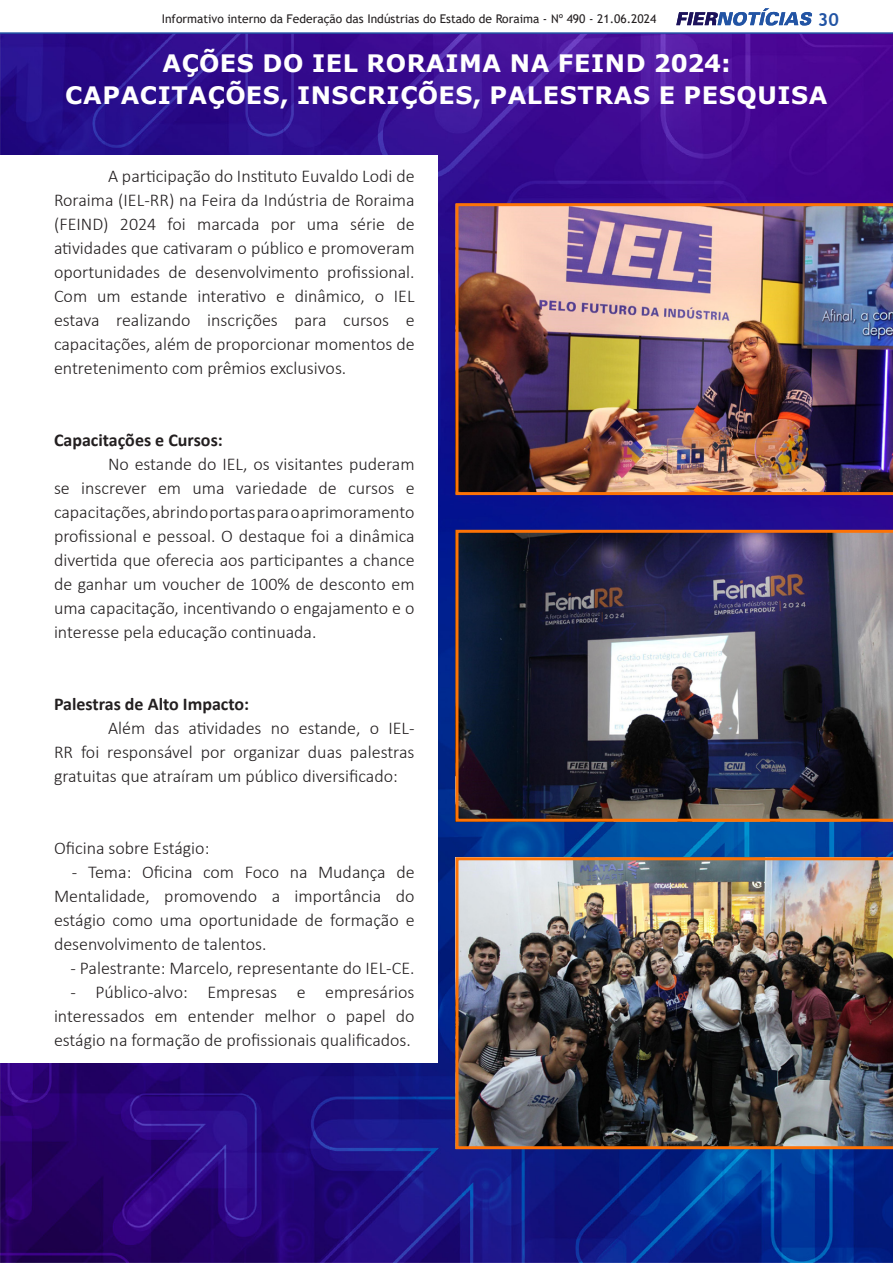
<style>
.page{position:relative;width:893px;height:1263px;background:#fff}
.page>*{position:absolute;margin:0;border:0;box-sizing:border-box;transform-origin:0 0}
.t1{font:700 24px/31.5px "Verdana";letter-spacing:.025em;color:#fff;text-align:center}
.t2{font:300 18px/24px "Calibri";color:#231f20;text-align:justify}
.t3{font:700 18px "Calibri";color:#231f20}
.t4{font:700 18px "Trebuchet MS";color:#2254a4}
.t5{font:12px "Trebuchet MS";color:#231f20}
</style>
<div class="page">
<img style="left:1px;top:34px;width:892px;height:1228px">
<div style="left:0;top:156px;width:437px;height:907px;background:#fff"></div>
<img style="left:455px;top:530px;width:438px;height:292px">
<img style="left:455px;top:203px;width:438px;height:292px">
<img style="left:455px;top:857px;width:438px;height:292px">
<svg style="left:676px;top:8px;width:136px;height:18px"></svg>
<hr style="left:0;top:32px;width:893px;height:2px;background:#2254a4">
<p class="t5" style="left:162px;top:11px;width:496px">Informativo interno da Federação das Indústrias do Estado de Roraima - Nº 490 - 21.06.2024</p>
<p class="t4" style="left:818px;top:8px;width:23px">30</p>
<p class="t1" style="left:65px;top:47px;width:764px">AÇÕES DO IEL RORAIMA NA FEIND 2024:<br>CAPACITAÇÕES, INSCRIÇÕES, PALESTRAS E PESQUISA</p>
<p class="t2" style="left:54px;top:163px;width:362px;text-indent:54px">A participação do Instituto Euvaldo Lodi de Roraima (IEL-RR) na Feira da Indústria de Roraima (FEIND) 2024 foi marcada por uma série de atividades que cativaram o público e promoveram oportunidades de desenvolvimento profissional.<br>Com um estande interativo e dinâmico, o IEL estava realizando inscrições para cursos e capacitações, além de proporcionar momentos de entretenimento com prêmios exclusivos.</p>
<p class="t3" style="left:54px;top:427px;width:170px">Capacitações e Cursos:</p>
<p class="t2" style="left:54px;top:451px;width:362px;text-indent:54px">No estande do IEL, os visitantes puderam se inscrever em uma variedade de cursos e capacitações, abrindo portas para o aprimoramento profissional e pessoal. O destaque foi a dinâmica divertida que oferecia aos participantes a chance de ganhar um voucher de 100% de desconto em uma capacitação, incentivando o engajamento e o interesse pela educação continuada.</p>
<p class="t3" style="left:54px;top:691px;width:197px">Palestras de Alto Impacto:</p>
<p class="t2" style="left:54px;top:715px;width:362px;text-indent:54px">Além das atividades no estande, o IEL-RR foi responsável por organizar duas palestras gratuitas que atraíram um público diversificado:</p>
<p class="t2" style="left:54px;top:835px;width:157px">Oficina sobre Estágio:</p>
<p class="t2" style="left:54px;top:859px;width:362px;text-indent:18px">- Tema: Oficina com Foco na Mudança de Mentalidade, promovendo a importância do estágio como uma oportunidade de formação e desenvolvimento de talentos.</p>
<p class="t2" style="left:70px;top:955px;width:346px">- Palestrante: Marcelo, representante do IEL-CE.</p>
<p class="t2" style="left:54px;top:979px;width:362px;text-indent:16px">- Público-alvo: Empresas e empresários interessados em entender melhor o papel do estágio na formação de profissionais qualificados.</p>
</div>
